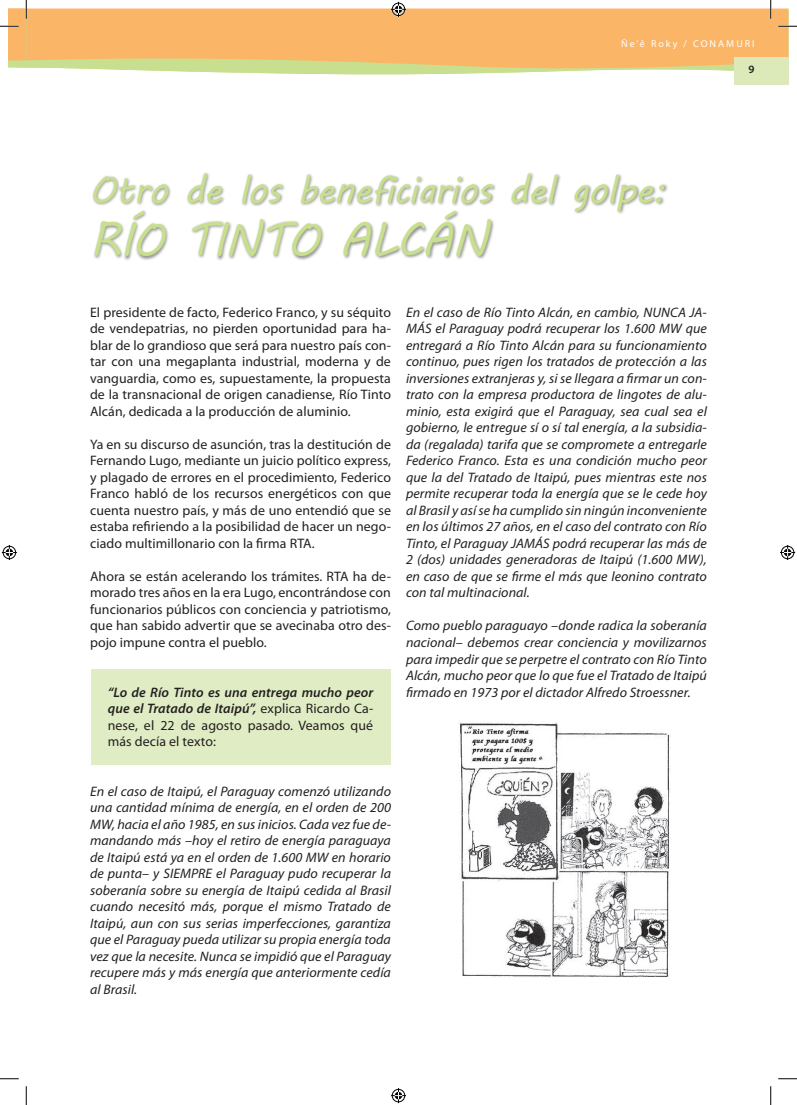
<style>
.page{position:relative;width:797px;height:1105px;background:#fff}
.page>*{position:absolute;margin:0;border:0;box-sizing:border-box;transform-origin:0 0}
.t1{font:47.5px "MV Boli";letter-spacing:-.015em;color:#c7df8e;scale:.94 1}
.t2{font:38.75px "MV Boli";letter-spacing:-.015em;color:#c7df8e;scale:.94 1}
.t3{font:italic 13.75px/16.5px "Myriad Pro";letter-spacing:.005em;color:#231f20;text-align:justify}
.t4{font:13.75px/16.5px "Myriad Pro";letter-spacing:.005em;color:#231f20;text-align:justify}
.t5{font:600 11.25px "Myriad Pro";color:#231f20}
.t6{font:10px "Myriad Pro";letter-spacing:.2em;color:#fff}
.s1{font-weight:600;font-style:italic}
</style>
<div class="page">
<svg style="left:261px;top:73px;width:224px;height:2px"></svg>
<svg style="left:27px;top:9px;width:761px;height:64px;background:#f4bb6e"></svg>
<div style="left:91px;top:670px;width:299px;height:95px;background:#e0edc4"></div>
<div style="left:91px;top:171px;width:577px;height:90px;background:#231f20;opacity:.5"></div>
<img style="left:458px;top:721px;width:213px;height:256px">
<div style="left:733px;top:57px;width:55px;height:27px;background:#dceab9"></div>
<svg style="left:778px;top:25px;width:19px;height:2px"></svg>
<svg style="left:0;top:1078px;width:19px;height:1px"></svg>
<svg style="left:778px;top:1078px;width:19px;height:1px"></svg>
<svg style="left:0;top:0;width:27px;height:68px"></svg>
<svg style="left:25px;top:1086px;width:2px;height:19px"></svg>
<svg style="left:770px;top:0;width:1px;height:19px"></svg>
<svg style="left:770px;top:1086px;width:1px;height:19px"></svg>
<svg style="left:391px;top:2px;width:15px;height:15px"></svg>
<svg style="left:391px;top:1088px;width:15px;height:15px"></svg>
<svg style="left:2px;top:545px;width:15px;height:15px"></svg>
<svg style="left:780px;top:545px;width:15px;height:15px"></svg>
<p class="t6" style="left:621px;top:38px;width:135px">Ñe’ê Roky / CONAMURI</p>
<p class="t2" style="left:90px;top:163px;width:615px">Otro de los beneficiarios del golpe:</p>
<p class="t1" style="left:90px;top:208px;width:425px">RÍO TINTO ALCÁN</p>
<p class="t4" style="left:90px;top:304px;width:302px">El presidente de facto, Federico Franco, y su séquito de vendepatrias, no pierden oportunidad para ha&shy;blar de lo grandioso que será para nuestro país con&shy;tar con una megaplanta industrial, moderna y de vanguardia, como es, supuestamente, la propuesta de la transnacional de origen canadiense, Río Tinto Alcán, dedicada a la producción de aluminio.</p>
<p class="t4" style="left:90px;top:436px;width:302px">Ya en su discurso de asunción, tras la destitución de Fernando Lugo, mediante un juicio político express, y plagado de errores en el procedimiento, Federico Franco habló de los recursos energéticos con que cuenta nuestro país, y más de uno entendió que se estaba refiriendo a la posibilidad de hacer un nego&shy;ciado multimillonario con la firma RTA.</p>
<p class="t4" style="left:90px;top:568px;width:302px">Ahora se están acelerando los trámites. RTA ha de&shy;morado tres años en la era Lugo, encontrándose con funcionarios públicos con conciencia y patriotismo, que han sabido advertir que se avecinaba otro des&shy;pojo impune contra el pueblo.</p>
<p class="t4" style="left:108px;top:683px;width:267px"><span class="s1">“Lo de Río Tinto es una entrega mucho peor que el Tratado de Itaipú”,</span> explica Ricardo Ca&shy;nese, el 22 de agosto pasado. Veamos qué más decía el texto:</p>
<p class="t3" style="left:90px;top:782px;width:302px">En el caso de Itaipú, el Paraguay comenzó utilizando una cantidad mínima de energía, en el orden de 200<br>MW, hacia el año 1985, en sus inicios. Cada vez fue de&shy;mandando más –hoy el retiro de energía paraguaya de Itaipú está ya en el orden de 1.600 MW en horario de punta– y SIEMPRE el Paraguay pudo recuperar la soberanía sobre su energía de Itaipú cedida al Brasil cuando necesitó más, porque el mismo Tratado de Itaipú, aun con sus serias imperfecciones, garantiza que el Paraguay pueda utilizar su propia energía toda vez que la necesite. Nunca se impidió que el Paraguay recupere más y más energía que anteriormente cedía al Brasil.</p>
<p class="t3" style="left:406px;top:304px;width:302px">En el caso de Río Tinto Alcán, en cambio, NUNCA JA-MÁS el Paraguay podrá recuperar los 1.600 MW que entregará a Río Tinto Alcán para su funcionamiento continuo, pues rigen los tratados de protección a las inversiones extranjeras y, si se llegara a firmar un con&shy;trato con la empresa productora de lingotes de alu&shy;minio, esta exigirá que el Paraguay, sea cual sea el gobierno, le entregue sí o sí tal energía, a la subsidia&shy;da (regalada) tarifa que se compromete a entregarle Federico Franco. Esta es una condición mucho peor que la del Tratado de Itaipú, pues mientras este nos permite recuperar toda la energía que se le cede hoy al Brasil y así se ha cumplido sin ningún inconveniente en los últimos 27 años, en el caso del contrato con Río Tinto, el Paraguay JAMÁS podrá recuperar las más de 2 (dos) unidades generadoras de Itaipú (1.600 MW), en caso de que se firme el más que leonino contrato con tal multinacional.</p>
<p class="t3" style="left:406px;top:617px;width:302px">Como pueblo paraguayo –donde radica la soberanía nacional– debemos crear conciencia y movilizarnos para impedir que se perpetre el contrato con Río Tinto Alcán, mucho peor que lo que fue el Tratado de Itaipú firmado en 1973 por el dictador Alfredo Stroessner.</p>
<p class="t5" style="left:748px;top:62px;width:8px">9</p>
</div>
